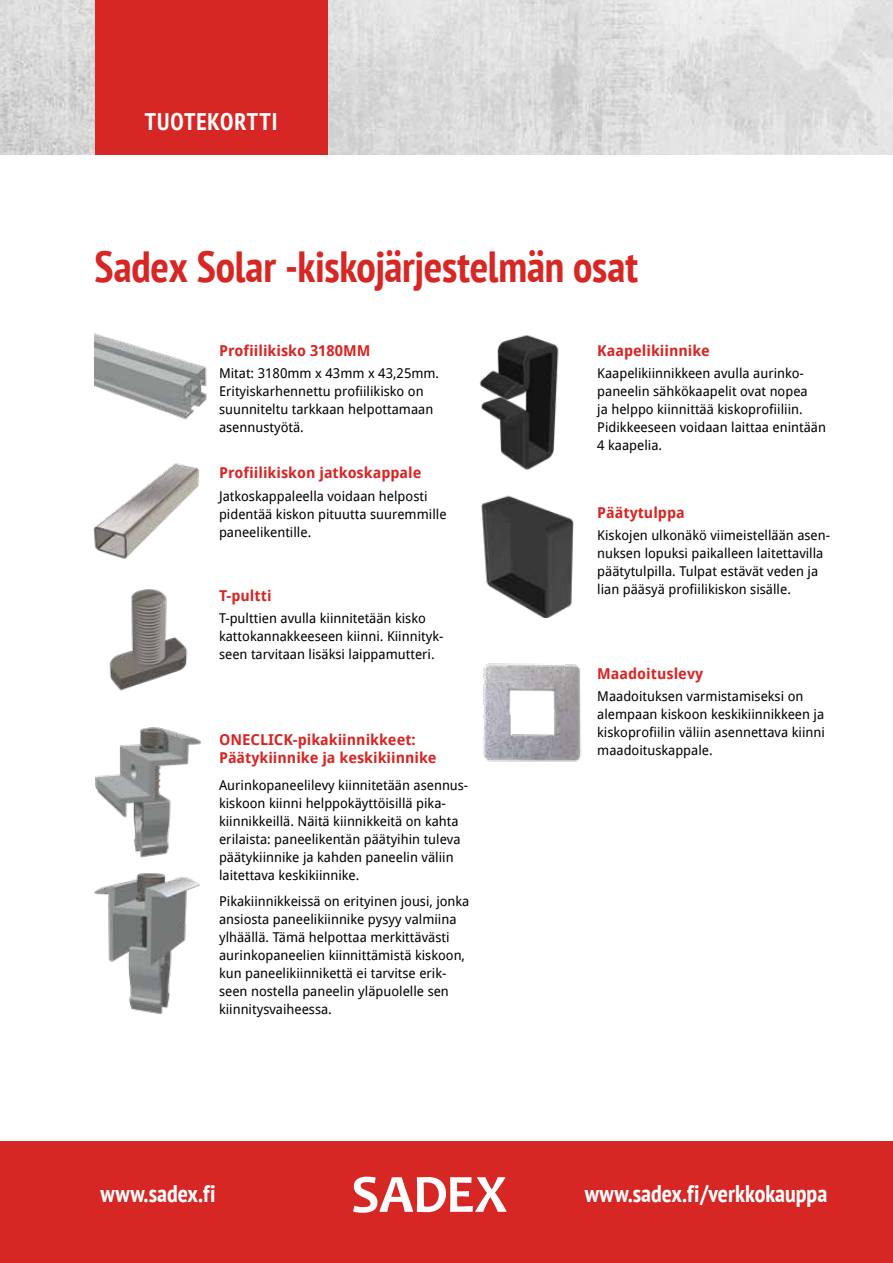
<style>
.page{position:relative;width:893px;height:1263px;background:#fff}
.page>*{position:absolute;margin:0;border:0;box-sizing:border-box;transform-origin:0 0}
.t1{font:700 condensed 43.5px "PT Sans";letter-spacing:-.005em;color:#d62725}
.t2{font:700 condensed 24px "PT Sans";color:#fff}
.t3{font:700 condensed 24px "PT Sans";letter-spacing:.04em;color:#fff}
.t4{font:700 15px/18px "Droid Sans";color:#d62725}
.t5{font:13.5px/18px "Droid Sans";color:#000}
</style>
<div class="page">
<img style="left:0;top:0;width:893px;height:154px">
<div style="left:95px;top:0;width:232px;height:154px;background:#d62725"></div>
<div style="left:0;top:1142px;width:893px;height:121px;background:#d62725"></div>
<svg style="left:353px;top:1177px;width:154px;height:36px"></svg>
<img style="left:483px;top:663px;width:99px;height:99px">
<img style="left:94px;top:873px;width:106px;height:142px">
<img style="left:95px;top:727px;width:106px;height:131px">
<img style="left:109px;top:589px;width:79px;height:102px">
<img style="left:95px;top:333px;width:112px;height:87px">
<img style="left:93px;top:463px;width:106px;height:96px">
<img style="left:479px;top:334px;width:80px;height:136px">
<img style="left:481px;top:495px;width:93px;height:122px">
<h2 class="t3" style="left:145px;top:106px;width:134px">TUOTEKORTTI</h2>
<h1 class="t1" style="left:95px;top:238px;width:545px">Sadex Solar -kiskojärjestelmän osat</h1>
<p class="t4" style="left:219px;top:341px;width:153px">Profiilikisko 3180MM</p>
<p class="t5" style="left:219px;top:364px;width:222px">Mitat: 3180mm x 43mm x 43,25mm.<br>Erityiskarhennettu profiilikisko on suunniteltu tarkkaan helpottamaan asennustyötä.</p>
<p class="t4" style="left:219px;top:464px;width:204px">Profiilikiskon jatkoskappale</p>
<p class="t5" style="left:219px;top:486px;width:229px">Jatkoskappaleella voidaan helposti pidentää kiskon pituutta suuremmille paneelikentille.</p>
<p class="t4" style="left:219px;top:586px;width:54px">T-pultti</p>
<p class="t5" style="left:219px;top:609px;width:226px">T-pulttien avulla kiinnitetään kisko kattokannakkeeseen kiinni. Kiinnityk&shy;seen tarvitaan lisäksi laippamutteri.</p>
<p class="t4" style="left:219px;top:730px;width:219px">ONECLICK-pikakiinnikkeet:<br>Päätykiinnike ja keskikiinnike</p>
<p class="t5" style="left:219px;top:775px;width:251px">Aurinkopaneelilevy kiinnitetään asennus&shy;kiskoon kiinni helppokäyttöisillä pika&shy;kiinnikkeillä. Näitä kiinnikkeitä on kahta erilaista: paneelikentän päätyihin tuleva päätykiinnike ja kahden paneelin väliin laitettava keskikiinnike.</p>
<p class="t5" style="left:219px;top:892px;width:252px">Pikakiinnikkeissä on erityinen jousi, jonka ansiosta paneelikiinnike pysyy valmiina ylhäällä. Tämä helpottaa merkittävästi aurinkopaneelien kiinnittämistä kiskoon, kun paneelikiinnikettä ei tarvitse erik&shy;seen nostella paneelin yläpuolelle sen kiinnitysvaiheessa.</p>
<p class="t4" style="left:597px;top:341px;width:114px">Kaapelikiinnike</p>
<p class="t5" style="left:597px;top:364px;width:230px">Kaapelikiinnikkeen avulla aurinko&shy;paneelin sähkökaapelit ovat nopea<br>ja helppo kiinnittää kiskoprofiiliin.<br>Pidikkeeseen voidaan laittaa enintään 4 kaapelia.</p>
<p class="t4" style="left:597px;top:503px;width:89px">Päätytulppa</p>
<p class="t5" style="left:597px;top:525px;width:234px">Kiskojen ulkonäkö viimeistellään asen&shy;nuksen lopuksi paikalleen laitettavilla päätytulpilla. Tulpat estävät veden ja lian pääsyä profiilikiskon sisälle.</p>
<p class="t4" style="left:597px;top:664px;width:107px">Maadoituslevy</p>
<p class="t5" style="left:597px;top:687px;width:229px">Maadoituksen varmistamiseksi on alempaan kiskoon keskikiinnikkeen ja kiskoprofiilin väliin asennettava kiinni maadoituskappale.</p>
<h2 class="t2" style="left:101px;top:1178px;width:116px">www.sadex.fi</h2>
<h2 class="t2" style="left:585px;top:1178px;width:244px">www.sadex.fi/verkkokauppa</h2>
</div>
